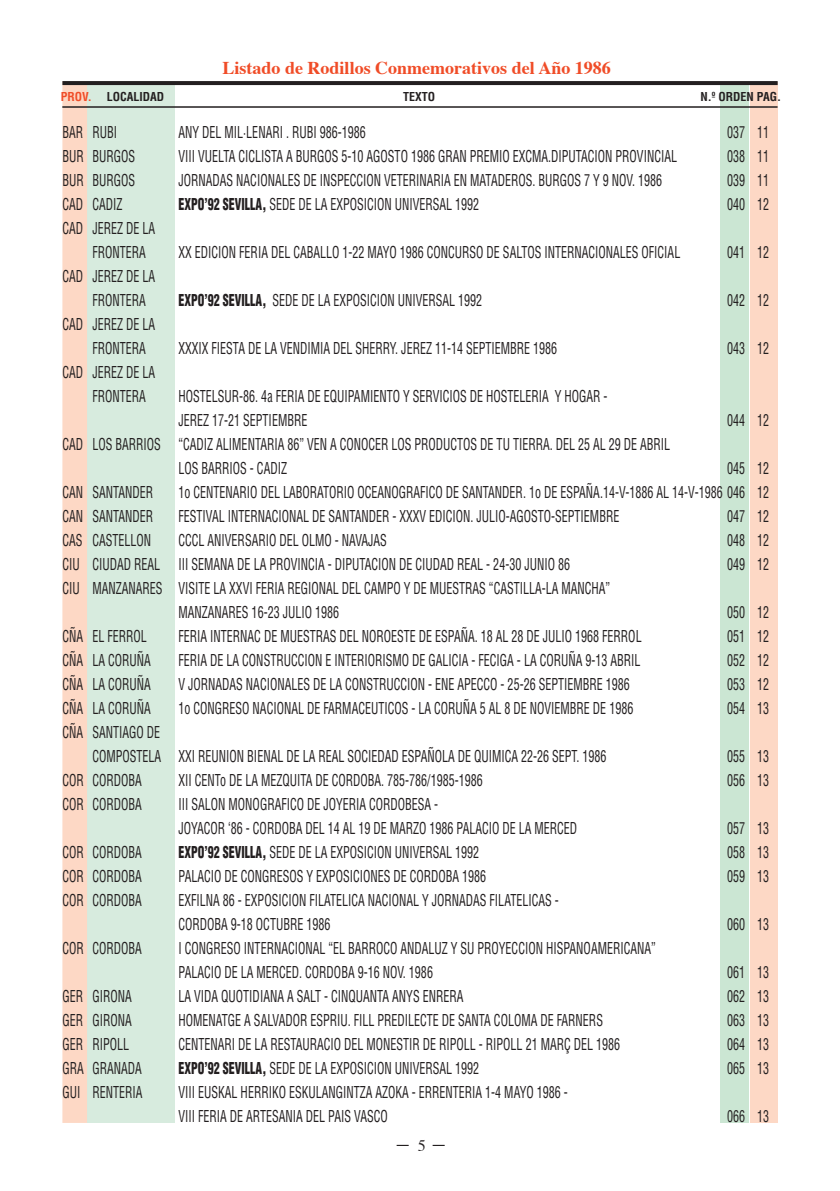
<style>
.page{position:relative;width:840px;height:1191px;background:#fff}
.page>*{position:absolute;margin:0;border:0;box-sizing:border-box;transform-origin:0 0}
.t1{font:24px "Times";color:#231f20}
.t2{font:700 18px "Times";color:#f04c27}
.t3{font:condensed 16px/24px "Helvetica";color:#231f20;scale:.75 1}
.t4{font:16px "Times";color:#231f20}
.t5{font:700 condensed 12px "Helvetica";color:#231f20}
.t6{font:700 condensed 12px "Helvetica";color:#f04c27}
.s1{font-weight:900}
</style>
<div class="page">
<div style="left:87px;top:81px;width:88px;height:1042px;background:#d7ebde"></div>
<div style="left:749px;top:82px;width:28px;height:1041px;background:#fdd8c5"></div>
<div style="left:720px;top:83px;width:28px;height:1039px;background:#cbe6d3"></div>
<div style="left:63px;top:82px;width:23px;height:1040px;background:#fdd8c5"></div>
<div style="left:62px;top:81px;width:25px;height:1042px;border:2px solid #fdd8c5"></div>
<hr style="left:62px;top:106px;width:715px;height:2px;background:#231f20">
<svg style="left:62px;top:81px;width:715px;height:4px;background:#262223"></svg>
<p class="t2" style="left:222px;top:51px;width:390px">Listado de Rodillos Conmemorativos del Año 1986</p>
<p class="t6" style="left:61px;top:89px;width:32px">PROV.</p>
<p class="t5" style="left:107px;top:89px;width:59px">LOCALIDAD</p>
<p class="t5" style="left:403px;top:89px;width:34px">TEXTO</p>
<p class="t5" style="left:700px;top:89px;width:82px">N.º ORDEN PAG.</p>
<p class="t3" style="left:62px;top:120px;width:74px">BAR RUBI</p>
<p class="t3" style="left:178px;top:120px;width:251px">ANY DEL MIL·LENARI . RUBI 986-1986</p>
<p class="t3" style="left:726px;top:120px;width:57px">037 11</p>
<p class="t3" style="left:62px;top:144px;width:98px">BUR BURGOS</p>
<p class="t3" style="left:178px;top:144px;width:665px">VIII VUELTA CICLISTA A BURGOS 5-10 AGOSTO 1986 GRAN PREMIO EXCMA.DIPUTACION PROVINCIAL</p>
<p class="t3" style="left:726px;top:144px;width:57px">038 11</p>
<p class="t3" style="left:62px;top:168px;width:98px">BUR BURGOS</p>
<p class="t3" style="left:178px;top:168px;width:645px">JORNADAS NACIONALES DE INSPECCION VETERINARIA EN MATADEROS. BURGOS 7 Y 9 NOV. 1986</p>
<p class="t3" style="left:726px;top:168px;width:57px">039 11</p>
<p class="t3" style="left:62px;top:192px;width:82px">CAD CADIZ</p>
<p class="t3" style="left:178px;top:192px;width:402px"><span class="s1">EXPO’92 SEVILLA,</span> SEDE DE LA EXPOSICION UNIVERSAL 1992</p>
<p class="t3" style="left:726px;top:192px;width:57px">040 12</p>
<p class="t3" style="left:92px;top:216px;width:85px;text-indent:-30px">CAD JEREZ DE LA<br>FRONTERA</p>
<p class="t3" style="left:178px;top:240px;width:670px">XX EDICION FERIA DEL CABALLO 1-22 MAYO 1986 CONCURSO DE SALTOS INTERNACIONALES OFICIAL</p>
<p class="t3" style="left:726px;top:240px;width:57px">041 12</p>
<p class="t3" style="left:92px;top:264px;width:85px;text-indent:-30px">CAD JEREZ DE LA<br>FRONTERA</p>
<p class="t3" style="left:92px;top:312px;width:85px;text-indent:-30px">CAD JEREZ DE LA<br>FRONTERA</p>
<p class="t3" style="left:92px;top:360px;width:85px;text-indent:-30px">CAD JEREZ DE LA<br>FRONTERA</p>
<p class="t3" style="left:178px;top:288px;width:406px"><span class="s1">EXPO’92 SEVILLA,</span> SEDE DE LA EXPOSICION UNIVERSAL 1992</p>
<p class="t3" style="left:726px;top:288px;width:57px">042 12</p>
<p class="t3" style="left:178px;top:336px;width:506px">XXXIX FIESTA DE LA VENDIMIA DEL SHERRY. JEREZ 11-14 SEPTIEMBRE 1986</p>
<p class="t3" style="left:726px;top:336px;width:57px">043 12</p>
<p class="t3" style="left:178px;top:384px;width:573px">HOSTELSUR-86. 4a FERIA DE EQUIPAMIENTO Y SERVICIOS DE HOSTELERIA Y HOGAR -<br>JEREZ 17-21 SEPTIEMBRE</p>
<p class="t3" style="left:726px;top:408px;width:57px">044 12</p>
<p class="t3" style="left:178px;top:432px;width:656px;text-indent:-116px">CAD LOS BARRIOS “CADIZ ALIMENTARIA 86” VEN A CONOCER LOS PRODUCTOS DE TU TIERRA. DEL 25 AL 29 DE ABRIL<br>LOS BARRIOS - CADIZ</p>
<p class="t3" style="left:726px;top:456px;width:57px">045 12</p>
<p class="t3" style="left:62px;top:480px;width:122px">CAN SANTANDER</p>
<p class="t3" style="left:178px;top:480px;width:788px">1o CENTENARIO DEL LABORATORIO OCEANOGRAFICO DE SANTANDER. 1o DE ESPAÑA.14-V-1886 AL 14-V-1986 046 12</p>
<p class="t3" style="left:62px;top:504px;width:122px">CAN SANTANDER</p>
<p class="t3" style="left:178px;top:504px;width:589px">FESTIVAL INTERNACIONAL DE SANTANDER - XXXV EDICION. JULIO-AGOSTO-SEPTIEMBRE</p>
<p class="t3" style="left:726px;top:504px;width:57px">047 12</p>
<p class="t3" style="left:62px;top:528px;width:120px">CAS CASTELLON</p>
<p class="t3" style="left:178px;top:528px;width:279px">CCCL ANIVERSARIO DEL OLMO - NAVAJAS</p>
<p class="t3" style="left:726px;top:528px;width:57px">048 12</p>
<p class="t3" style="left:62px;top:552px;width:678px">CIU CIUDAD REAL III SEMANA DE LA PROVINCIA - DIPUTACION DE CIUDAD REAL - 24-30 JUNIO 86</p>
<p class="t3" style="left:726px;top:552px;width:57px">049 12</p>
<p class="t3" style="left:178px;top:576px;width:576px;text-indent:-116px">CIU MANZANARES VISITE LA XXVI FERIA REGIONAL DEL CAMPO Y DE MUESTRAS “CASTILLA-LA MANCHA”<br>MANZANARES 16-23 JULIO 1986</p>
<p class="t3" style="left:726px;top:600px;width:57px">050 12</p>
<p class="t3" style="left:62px;top:624px;width:114px">CÑA EL FERROL</p>
<p class="t3" style="left:178px;top:624px;width:618px">FERIA INTERNAC DE MUESTRAS DEL NOROESTE DE ESPAÑA. 18 AL 28 DE JULIO 1968 FERROL</p>
<p class="t3" style="left:726px;top:624px;width:57px">051 12</p>
<p class="t3" style="left:62px;top:648px;width:119px">CÑA LA CORUÑA</p>
<p class="t3" style="left:178px;top:648px;width:617px">FERIA DE LA CONSTRUCCION E INTERIORISMO DE GALICIA - FECIGA - LA CORUÑA 9-13 ABRIL</p>
<p class="t3" style="left:726px;top:648px;width:57px">052 12</p>
<p class="t3" style="left:62px;top:672px;width:119px">CÑA LA CORUÑA</p>
<p class="t3" style="left:178px;top:672px;width:602px">V JORNADAS NACIONALES DE LA CONSTRUCCION - ENE APECCO - 25-26 SEPTIEMBRE 1986</p>
<p class="t3" style="left:726px;top:672px;width:57px">053 12</p>
<p class="t3" style="left:62px;top:696px;width:119px">CÑA LA CORUÑA</p>
<p class="t3" style="left:178px;top:696px;width:607px">1o CONGRESO NACIONAL DE FARMACEUTICOS - LA CORUÑA 5 AL 8 DE NOVIEMBRE DE 1986</p>
<p class="t3" style="left:726px;top:696px;width:57px">054 13</p>
<p class="t3" style="left:92px;top:720px;width:686px;text-indent:-30px">CÑA SANTIAGO DE<br>COMPOSTELA XXI REUNION BIENAL DE LA REAL SOCIEDAD ESPAÑOLA DE QUIMICA 22-26 SEPT. 1986</p>
<p class="t3" style="left:726px;top:744px;width:57px">055 13</p>
<p class="t3" style="left:62px;top:768px;width:107px">COR CORDOBA</p>
<p class="t3" style="left:178px;top:768px;width:407px">XII CENTo DE LA MEZQUITA DE CORDOBA. 785-786/1985-1986</p>
<p class="t3" style="left:726px;top:768px;width:57px">056 13</p>
<p class="t3" style="left:62px;top:792px;width:107px">COR CORDOBA</p>
<p class="t3" style="left:178px;top:792px;width:533px">III SALON MONOGRAFICO DE JOYERIA CORDOBESA -<br>JOYACOR ‘86 - CORDOBA DEL 14 AL 19 DE MARZO 1986 PALACIO DE LA MERCED</p>
<p class="t3" style="left:726px;top:816px;width:57px">057 13</p>
<p class="t3" style="left:62px;top:840px;width:107px">COR CORDOBA</p>
<p class="t3" style="left:178px;top:840px;width:402px"><span class="s1">EXPO’92 SEVILLA,</span> SEDE DE LA EXPOSICION UNIVERSAL 1992</p>
<p class="t3" style="left:726px;top:840px;width:57px">058 13</p>
<p class="t3" style="left:62px;top:864px;width:107px">COR CORDOBA</p>
<p class="t3" style="left:178px;top:864px;width:411px">PALACIO DE CONGRESOS Y EXPOSICIONES DE CORDOBA 1986</p>
<p class="t3" style="left:726px;top:864px;width:57px">059 13</p>
<p class="t3" style="left:62px;top:888px;width:107px">COR CORDOBA</p>
<p class="t3" style="left:178px;top:888px;width:508px">EXFILNA 86 - EXPOSICION FILATELICA NACIONAL Y JORNADAS FILATELICAS -<br>CORDOBA 9-18 OCTUBRE 1986</p>
<p class="t3" style="left:726px;top:912px;width:57px">060 13</p>
<p class="t3" style="left:62px;top:936px;width:107px">COR CORDOBA</p>
<p class="t3" style="left:178px;top:936px;width:637px">I CONGRESO INTERNACIONAL “EL BARROCO ANDALUZ Y SU PROYECCION HISPANOAMERICANA”<br>PALACIO DE LA MERCED. CORDOBA 9-16 NOV. 1986</p>
<p class="t3" style="left:726px;top:960px;width:57px">061 13</p>
<p class="t3" style="left:62px;top:984px;width:94px">GER GIRONA</p>
<p class="t3" style="left:178px;top:984px;width:381px">LA VIDA QUOTIDIANA A SALT - CINQUANTA ANYS ENRERA</p>
<p class="t3" style="left:726px;top:984px;width:57px">062 13</p>
<p class="t3" style="left:62px;top:1008px;width:94px">GER GIRONA</p>
<p class="t3" style="left:178px;top:1008px;width:567px">HOMENATGE A SALVADOR ESPRIU. FILL PREDILECTE DE SANTA COLOMA DE FARNERS</p>
<p class="t3" style="left:726px;top:1008px;width:57px">063 13</p>
<p class="t3" style="left:62px;top:1032px;width:90px">GER RIPOLL</p>
<p class="t3" style="left:178px;top:1032px;width:590px">CENTENARI DE LA RESTAURACIO DEL MONESTIR DE RIPOLL - RIPOLL 21 MARÇ DEL 1986</p>
<p class="t3" style="left:726px;top:1032px;width:57px">064 13</p>
<p class="t3" style="left:62px;top:1056px;width:107px">GRA GRANADA</p>
<p class="t3" style="left:178px;top:1056px;width:402px"><span class="s1">EXPO’92 SEVILLA,</span> SEDE DE LA EXPOSICION UNIVERSAL 1992</p>
<p class="t3" style="left:726px;top:1056px;width:57px">065 13</p>
<p class="t3" style="left:62px;top:1080px;width:108px">GUI RENTERIA</p>
<p class="t3" style="left:178px;top:1080px;width:520px">VIII EUSKAL HERRIKO ESKULANGINTZA AZOKA - ERRENTERIA 1-4 MAYO 1986 -<br>VIII FERIA DE ARTESANIA DEL PAIS VASCO</p>
<p class="t3" style="left:726px;top:1104px;width:57px">066 13</p>
<p class="t4" style="left:418px;top:1130px;width:9px">5</p>
<h1 class="t1" style="left:396px;top:1112px;width:49px">_ _</h1>
</div>
